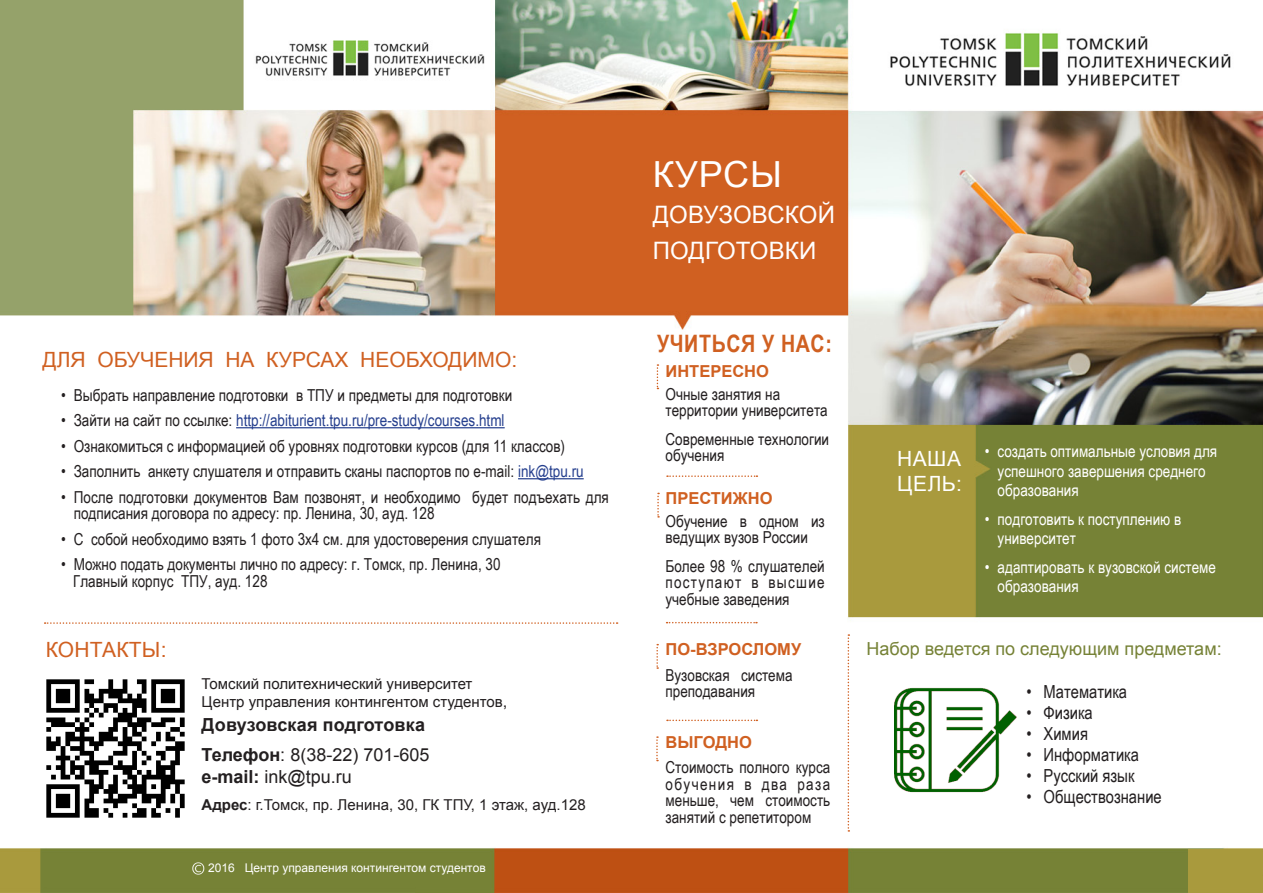
<style>
.page{position:relative;width:1263px;height:893px;background:#fff}
.page>*{position:absolute;margin:0;border:0;box-sizing:border-box;transform-origin:0 0}
.t1{font:36px "Arial";letter-spacing:.025em;color:#fff}
.t2{font:24px "Arial";letter-spacing:.01em;color:#fff}
.t3{font:700 24px "Arial Narrow";letter-spacing:.025em;color:#d06021}
.t4{font:21px "Arial";color:#d06021}
.t5{font:21px "Arial";letter-spacing:.025em;color:#fff}
.t6{font:18px "Arial Narrow";color:#231f20}
.t7{font:18px "Arial";color:#231f20}
.t8{font:18px "Arial";color:#768236}
.t9{font:700 18px "Arial";letter-spacing:.01em;color:#231f20}
.t10{font:16.5px/16.5px "Arial Narrow";color:#231f20}
.t11{font:16.5px/19.5px "Arial Narrow";color:#fff}
.t12{font:16.5px "Arial Narrow";color:#253f8e}
.t13{font:700 16.5px "Arial";color:#d06021}
.t14{font:15px "Arial";color:#231f20}
.t15{font:12px "Arial";color:#fff}
.s1{color:#231f20}
.s2{color:#253f8e}
.s3{font-size:16.5px}
.s4{font-weight:700}
.s5{color:#fff}
</style>
<div class="page">
<img style="left:0;top:0;width:1263px;height:893px">
<svg style="left:657px;top:364px;width:1px;height:25px"></svg>
<svg style="left:657px;top:493px;width:2px;height:25px"></svg>
<svg style="left:656px;top:644px;width:2px;height:25px"></svg>
<svg style="left:656px;top:736px;width:2px;height:25px"></svg>
<svg style="left:667px;top:475px;width:90px;height:2px"></svg>
<svg style="left:848px;top:634px;width:1px;height:198px"></svg>
<svg style="left:666px;top:622px;width:91px;height:1px"></svg>
<svg style="left:667px;top:720px;width:90px;height:1px"></svg>
<img style="left:894px;top:684px;width:122px;height:116px">
<img style="left:36px;top:669px;width:158px;height:158px">
<svg style="left:45px;top:622px;width:573px;height:2px"></svg>
<hr style="left:236px;top:427px;width:269px;height:1px;background:#253f8e">
<hr style="left:518px;top:478px;width:66px;height:1px;background:#253f8e">
<img style="left:190px;top:860px;width:15px;height:15px">
<div style="left:1188px;top:849px;width:73px;height:44px;background:#a99a3d"></div>
<p class="t4" style="left:43px;top:346px;width:476px">ДЛЯ ОБУЧЕНИЯ НА КУРСАХ НЕОБХОДИМО:</p>
<p class="t10" style="left:61px;top:386px;width:453px">• Выбрать направление подготовки в ТПУ и предметы для подготовки</p>
<p class="t12" style="left:61px;top:408px;width:445px"><span class="s1">• Зайти на сайт по ссылке:</span> http://abiturient.tpu.ru/pre-study/courses.html</p>
<p class="t10" style="left:61px;top:437px;width:506px">• Ознакомиться с информацией об уровнях подготовки курсов (для 11 классов)</p>
<p class="t10" style="left:61px;top:462px;width:524px">• Заполнить анкету слушателя и отправить сканы паспортов по e-mail: <span class="s2">ink@tpu.ru</span></p>
<p class="t10" style="left:74px;top:488px;width:537px;text-indent:-13px">• После подготовки документов Вам позвонят, и необходимо будет подъехать для подписания договора по адресу: пр. Ленина, 30, ауд. 128</p>
<p class="t10" style="left:61px;top:530px;width:481px">• С собой необходимо взять 1 фото 3х4 см. для удостоверения слушателя</p>
<p class="t10" style="left:61px;top:555px;width:441px">• Можно подать документы лично по адресу: г. Томск, пр. Ленина, 30</p>
<p class="t10" style="left:73px;top:572px;width:196px">Главный корпус ТПУ, ауд. 128</p>
<p class="t4" style="left:46px;top:636px;width:122px">КОНТАКТЫ:</p>
<p class="t14" style="left:202px;top:673px;width:272px">Томский политехнический университет</p>
<p class="t14" style="left:202px;top:691px;width:307px">Центр управления контингентом студентов<span class="s3">,</span></p>
<p class="t9" style="left:202px;top:712px;width:225px">Довузовская подготовка</p>
<p class="t7" style="left:202px;top:743px;width:229px"><span class="s4">Телефон</span>: 8(38-22) 701-605</p>
<p class="t7" style="left:202px;top:765px;width:152px"><span class="s4">e-mail:</span> ink@tpu.ru</p>
<p class="t14" style="left:202px;top:795px;width:386px"><span class="s4">Адрес</span>: г.Томск, пр. Ленина, 30, ГК ТПУ, 1 этаж, ауд.128</p>
<p class="t15" style="left:208px;top:860px;width:279px">2016 Центр управления контингентом студентов</p>
<p class="t1" style="left:653px;top:151px;width:131px">КУРСЫ</p>
<p class="t2" style="left:653px;top:199px;width:184px">ДОВУЗОВСКОЙ</p>
<p class="t2" style="left:653px;top:235px;width:165px">ПОДГОТОВКИ</p>
<p class="t3" style="left:657px;top:326px;width:176px">УЧИТЬСЯ У НАС:</p>
<p class="t13" style="left:665px;top:360px;width:105px">ИНТЕРЕСНО</p>
<p class="t10" style="left:665px;top:385px;width:164px">Очные занятия на территории университета</p>
<p class="t10" style="left:665px;top:430px;width:165px">Современные технологии обучения</p>
<p class="t13" style="left:665px;top:487px;width:108px">ПРЕСТИЖНО</p>
<p class="t10" style="left:665px;top:512px;width:161px">Обучение в одном из ведущих вузов России</p>
<p class="t10" style="left:665px;top:557px;width:161px;text-align:justify">Более 98 % слушателей поступают<span class="s5">_</span>в<span class="s5">_</span>высшие учебные заведения</p>
<p class="t13" style="left:665px;top:638px;width:137px">ПО-ВЗРОСЛОМУ</p>
<p class="t10" style="left:665px;top:666px;width:129px">Вузовская система преподавания</p>
<p class="t13" style="left:665px;top:731px;width:88px">ВЫГОДНО</p>
<p class="t10" style="left:665px;top:758px;width:166px;text-align:justify">Стоимость полного курса обучения<span class="s5">_</span>в<span class="s5">_</span>два<span class="s5">_</span>раза меньше, чем стоимость занятий с репетитором</p>
<p class="t5" style="left:897px;top:445px;width:65px">НАША</p>
<p class="t5" style="left:897px;top:470px;width:67px">ЦЕЛЬ:</p>
<p class="t11" style="left:998px;top:441px;width:221px;text-indent:-13px">• создать оптимальные условия для успешного завершения среднего образования</p>
<p class="t11" style="left:998px;top:509px;width:185px;text-indent:-13px">• подготовить к поступлению в университет</p>
<p class="t11" style="left:998px;top:557px;width:220px;text-indent:-13px">• адаптировать к вузовской системе образования</p>
<p class="t8" style="left:866px;top:637px;width:357px">Набор ведется по следующим предметам:</p>
<p class="t6" style="left:1026px;top:678px;width:102px">• Математика</p>
<p class="t6" style="left:1026px;top:699px;width:68px">• Физика</p>
<p class="t6" style="left:1026px;top:720px;width:63px">• Химия</p>
<p class="t6" style="left:1026px;top:741px;width:114px">• Информатика</p>
<p class="t6" style="left:1026px;top:762px;width:110px">• Русский язык</p>
<p class="t6" style="left:1026px;top:783px;width:137px">• Обществознание</p>
</div>
